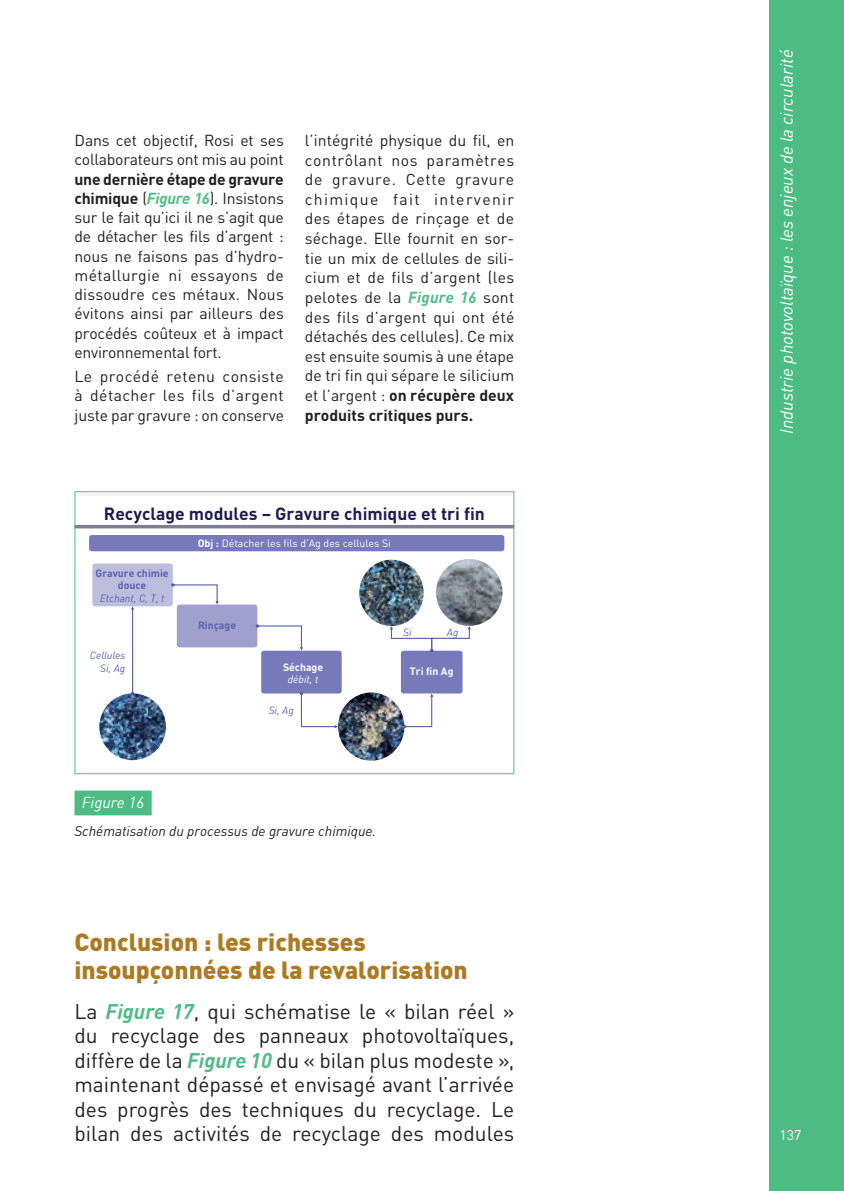
<style>
.page{position:relative;width:844px;height:1191px;background:#fff}
.page>*{position:absolute;margin:0;border:0;box-sizing:border-box;transform-origin:0 0}
.Conclusion_titre{font:900 24.5px/28px "DINOT";color:#ac7a21}
.Conclusion_texte{font:21px/24.5px "DINOT";color:#231f20;text-align:justify}
.t1{font:italic 17.5px "DINOT";color:#fff}
.t2{font:700 17.5px "DINOT";color:#1e1c4e}
.Texte_courant{font:15.75px/19.6px "DINOT";letter-spacing:-.005em;color:#231f20;text-align:justify}
.Figure_numero{font:italic 15.75px "DINOT";color:#fff}
.Figure_titre{font:italic 14px "DINOT";color:#231f20}
.t3{font:14px "DINOT";color:#fff}
.t4{font:700 10.5px/12.6px "DINOT";color:#5961ac;text-align:center}
.t5{font:10.5px "DINOT";color:#fff}
.t6{font:700 10.5px/12.6px "DINOT";color:#fff;text-align:center}
.t7{font:italic 10.5px/12.6px "DINOT";color:#5961ac;text-align:right}
.s1{font-weight:700}
.s2{font-weight:700;font-style:italic;color:#4dbc84}
.s3{font-weight:400;font-style:italic}
</style>
<div class="page">
<div style="left:769px;top:0;width:74px;height:1191px;background:#4dbc84"></div>
<div style="left:74px;top:790px;width:78px;height:25px;background:#4dbc84"></div>
<hr style="left:74px;top:525px;width:440px;height:3px;background:#7d7d94">
<img style="left:99px;top:693px;width:67px;height:67px;border-radius:33px">
<div style="left:92px;top:563px;width:81px;height:43px;background:#bdbdde;border-radius:3px"></div>
<div style="left:177px;top:604px;width:80px;height:43px;background:#a0a0cf;border-radius:3px"></div>
<div style="left:261px;top:650px;width:80px;height:43px;background:#777aba;border-radius:3px"></div>
<svg style="left:171px;top:583px;width:48px;height:21px"></svg>
<svg style="left:255px;top:624px;width:48px;height:26px"></svg>
<div style="left:401px;top:650px;width:61px;height:43px;background:#777aba;border-radius:3px"></div>
<svg style="left:131px;top:606px;width:3px;height:89px"></svg>
<svg style="left:300px;top:692px;width:38px;height:36px"></svg>
<svg style="left:404px;top:693px;width:29px;height:35px"></svg>
<svg style="left:390px;top:626px;width:81px;height:26px"></svg>
<div style="left:89px;top:535px;width:415px;height:16px;background:#777aba;border-radius:3px"></div>
<img style="left:436px;top:559px;width:66px;height:67px;border-radius:33px">
<img style="left:359px;top:559px;width:64px;height:67px">
<img style="left:338px;top:692px;width:66px;height:68px">
<div style="left:74px;top:491px;width:440px;height:283px;border:1px solid #4dbc84"></div>
<p class="Texte_courant" style="left:74px;top:130px;width:211px">Dans cet objectif, Rosi et ses collaborateurs ont mis au point <span class="s1">une dernière étape de gravure chimique</span> (<span class="s2">Figure 16</span>). Insistons sur le fait qu’ici il ne s’agit que de détacher les fils d’argent : nous ne faisons pas d’hydro&shy;métallurgie ni essayons de dissoudre ces métaux. Nous évitons ainsi par ailleurs des procédés coûteux et à impact environnemental fort.</p>
<p class="Texte_courant" style="left:74px;top:366px;width:211px">Le procédé retenu consiste à détacher les fils d’argent juste par gravure : on conserve</p>
<p class="Texte_courant" style="left:305px;top:130px;width:211px">l’intégrité physique du fil, en contrôlant nos paramètres de gravure. Cette gravure chimique fait intervenir des étapes de rinçage et de séchage. Elle fournit en sor&shy;tie un mix de cellules de sili&shy;cium et de fils d’argent (les pelotes de la <span class="s2">Figure 16</span> sont des fils d’argent qui ont été détachés des cellules). Ce mix est ensuite soumis à une étape de tri fin qui sépare le silicium et l’argent : <span class="s1">on récupère deux produits critiques purs.</span></p>
<p class="t2" style="left:104px;top:502px;width:382px">Recyclage modules – Gravure chimique et tri fin</p>
<p class="t4" style="left:95px;top:566px;width:75px">Gravure chimie douce<br><span class="s3">Etchant, C, T, t</span></p>
<p class="t7" style="left:90px;top:649px;width:37px">Cellules<br>Si, Ag</p>
<p class="t5" style="left:198px;top:536px;width:194px"><span class="s1">Obj :</span> Détacher les fils d’Ag des cellules Si</p>
<p class="t4" style="left:198px;top:618px;width:39px">Rinçage</p>
<p class="t7" style="left:403px;top:626px;width:10px">Si</p>
<p class="t7" style="left:447px;top:625px;width:13px">Ag</p>
<p class="t6" style="left:283px;top:660px;width:42px">Séchage <span class="s3">débit, t</span></p>
<p class="t6" style="left:410px;top:664px;width:45px">Tri fin Ag</p>
<p class="t7" style="left:269px;top:703px;width:27px">Si, Ag</p>
<p class="Figure_numero" style="left:82px;top:792px;width:64px">Figure 16</p>
<p class="Figure_titre" style="left:74px;top:822px;width:303px">Schématisation du processus de gravure chimique.</p>
<p class="Conclusion_titre" style="left:74px;top:927px;width:394px">Conclusion : les richesses insoupçonnées de la revalorisation</p>
<p class="Conclusion_texte" style="left:74px;top:998px;width:441px">La <span class="s2">Figure 17</span>, qui schématise le « bilan réel » du recyclage des panneaux photovoltaïques, diffère de la <span class="s2">Figure 10</span> du « bilan plus modeste », maintenant dépassé et envisagé avant l’arrivée des progrès des techniques du recyclage. Le bilan des activités de recyclage des modules</p>
<p class="t1" style="left:775px;top:434px;width:386px;rotate:-90deg">Industrie photovoltaïque : les enjeux de la circularité</p>
<p class="t3" style="left:779px;top:1125px;width:23px">137</p>
</div>
